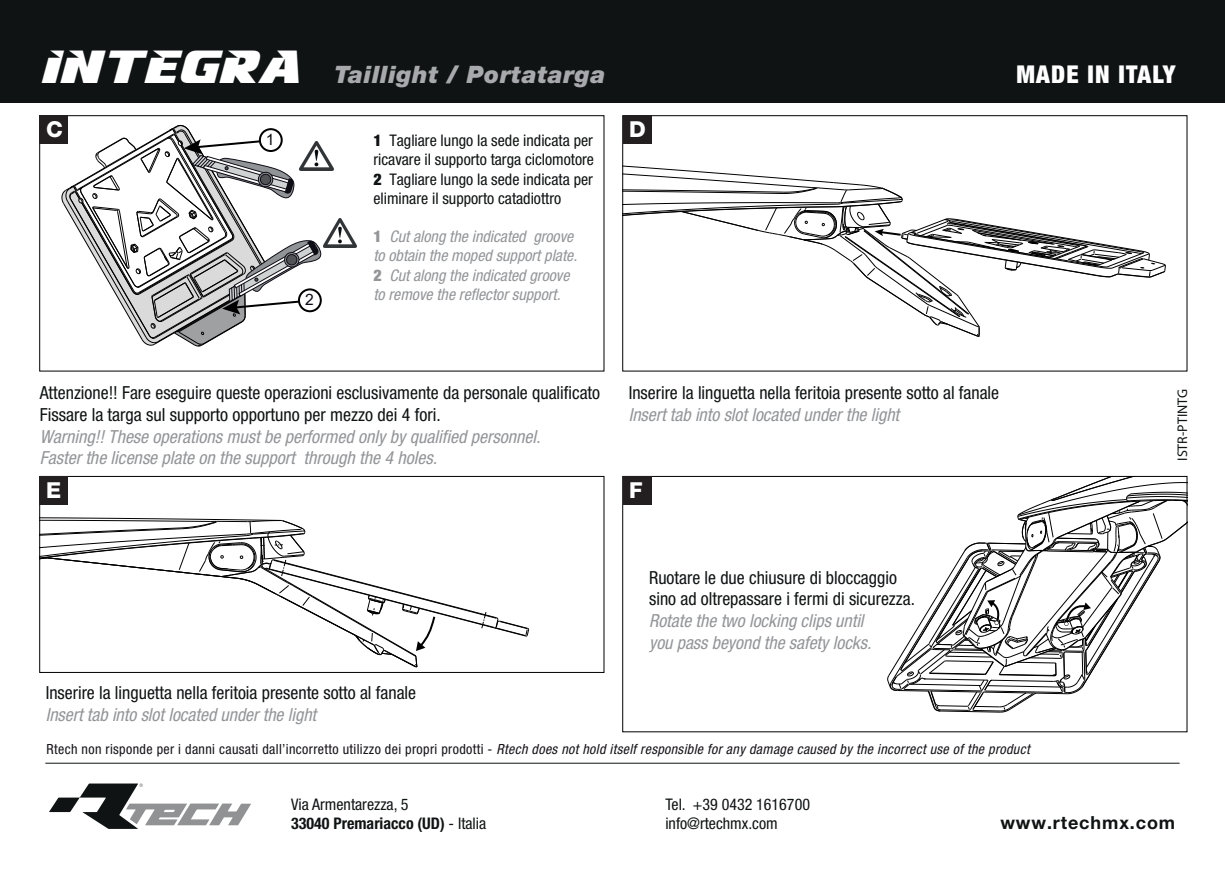
<style>
.page{position:relative;width:1225px;height:874px;background:#fff}
.page>*{position:absolute;margin:0;border:0;box-sizing:border-box;transform-origin:0 0}
.t1{font:900 condensed 24.6px "Helvetica Neue LT Std";letter-spacing:.05em;color:#fff}
.t2{font:italic 900 24px "Helvetica Neue LT Std";letter-spacing:.025em;color:#a8a9ad}
.t3{font:800 22px "Helvetica Neue LT Std";color:#fff}
.t4{font:condensed 18px/21.6px "Helvetica Neue LT Std";color:#0f1313}
.t5{font:italic condensed 18px/21.6px "Helvetica Neue LT Std";color:#939598}
.t6{font:700 18px "Helvetica Neue LT Std";letter-spacing:.05em;color:#0f1313}
.t7{font:condensed 16px/19.2px "Helvetica Neue LT Std";color:#0f1313}
.t8{font:italic condensed 16px/19.2px "Helvetica Neue LT Std";color:#939598}
.t9{font:15.6px "Arial";color:#0e0c15}
.t10{font:italic condensed 14px "Helvetica Neue LT Std";letter-spacing:.025em;color:#17141a}
.t11{font:14px "Myriad Pro";color:#0f1313}
.s1{font-family:"Infinite Justice";font-weight:400;font-style:normal;font-size:46px;color:#fff}
.s2{font-weight:900}
.s3{font-weight:900;font-style:normal}
.s4{font-style:normal}
.s5{font-weight:700}
</style>
<div class="page">
<div style="left:0;top:0;width:1225px;height:102px;background:#0f1313"></div>
<hr style="left:45px;top:762px;width:1134px;height:1px;background:#0f1313">
<svg style="left:49px;top:783px;width:202px;height:45px"></svg>
<div style="left:39px;top:115px;width:565px;height:256px;border:1px solid #000001"></div>
<svg style="left:624px;top:165px;width:542px;height:172px"></svg>
<div style="left:622px;top:115px;width:565px;height:256px;border:1px solid #000001"></div>
<svg style="left:41px;top:517px;width:488px;height:150px"></svg>
<div style="left:39px;top:476px;width:565px;height:196px;border:1px solid #000001"></div>
<svg style="left:887px;top:478px;width:298px;height:234px"></svg>
<div style="left:622px;top:476px;width:565px;height:255px;border:1px solid #000001"></div>
<img style="left:324px;top:152px;width:9px;height:18px">
<img style="left:324px;top:219px;width:33px;height:29px">
<svg style="left:61px;top:125px;width:263px;height:222px"></svg>
<div style="left:40px;top:115px;width:28px;height:29px;background:#231f20"></div>
<div style="left:622px;top:115px;width:29px;height:29px;background:#231f20"></div>
<div style="left:40px;top:476px;width:28px;height:29px;background:#231f20"></div>
<div style="left:622px;top:476px;width:29px;height:29px;background:#231f20"></div>
<h2 class="t2" style="left:40px;top:60px;width:567px"><span class="s1">INTEGRA</span> Taillight / Portatarga</h2>
<p class="t3" style="left:46px;top:116px;width:18px">C</p>
<p class="t9" style="left:266px;top:128px;width:10px">1</p>
<p class="t9" style="left:305px;top:289px;width:10px">2</p>
<p class="t7" style="left:373px;top:131px;width:222px;text-align:justify"><span class="s2">1</span> Tagliare lungo la sede indicata per ricavare il supporto targa ciclomotore <span class="s2">2</span> Tagliare lungo la sede indicata per eliminare il supporto catadiottro</p>
<p class="t8" style="left:373px;top:227px;width:205px"><span class="s3">1</span> Cut along the indicated groove to obtain the moped support plate.<br><span class="s3">2</span> Cut along the indicated groove to remove the reflector support.</p>
<p class="t3" style="left:629px;top:116px;width:18px">D</p>
<h1 class="t1" style="left:1016px;top:59px;width:161px">MADE IN ITALY</h1>
<p class="t4" style="left:40px;top:382px;width:562px">Attenzione!! Fare eseguire queste operazioni esclusivamente da personale qualificato<br>Fissare la targa sul supporto opportuno per mezzo dei 4 fori.</p>
<p class="t5" style="left:40px;top:425px;width:502px">Warning!! These operations must be performed only by qualified personnel.<br>Faster the license plate on the support through the 4 holes.</p>
<p class="t4" style="left:629px;top:382px;width:372px">Inserire la linguetta nella feritoia presente sotto al fanale</p>
<p class="t5" style="left:629px;top:404px;width:272px">Insert tab into slot located under the light</p>
<p class="t3" style="left:46px;top:477px;width:17px">E</p>
<p class="t3" style="left:629px;top:477px;width:15px">F</p>
<p class="t4" style="left:649px;top:566px;width:267px">Ruotare le due chiusure di bloccaggio sino ad oltrepassare i fermi di sicurezza.</p>
<p class="t5" style="left:649px;top:610px;width:224px">Rotate the two locking clips until you pass beyond the safety locks.</p>
<p class="t11" style="left:1173px;top:460px;width:74px;rotate:-90deg">ISTR-PTINTG</p>
<p class="t4" style="left:46px;top:681px;width:372px">Inserire la linguetta nella feritoia presente sotto al fanale</p>
<p class="t5" style="left:46px;top:704px;width:272px">Insert tab into slot located under the light</p>
<p class="t10" style="left:47px;top:740px;width:984px"><span class="s4">Rtech non risponde per i danni causati dall’incorretto utilizzo dei propri prodotti -</span> Rtech does not hold itself responsible for any damage caused by the incorrect use of the product</p>
<p class="t7" style="left:291px;top:794px;width:197px">Via Armentarezza, 5<br><span class="s5">33040 Premariacco (UD)</span> - Italia</p>
<p class="t7" style="left:665px;top:794px;width:146px">Tel. +39 0432 1616700 info@rtechmx.com</p>
<p class="t6" style="left:1000px;top:810px;width:176px">www.rtechmx.com</p>
</div>
